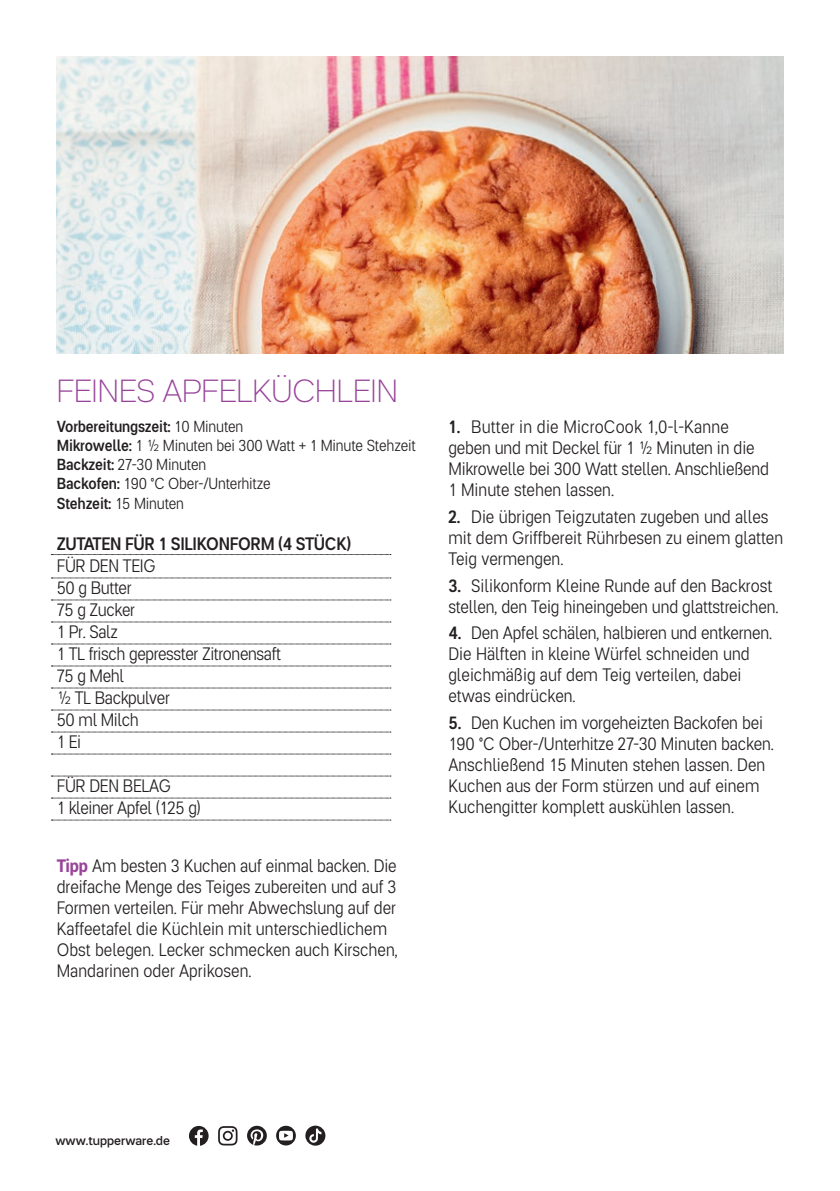
<style>
.page{position:relative;width:840px;height:1191px;background:#fff}
.page>*{position:absolute;margin:0;border:0;box-sizing:border-box;transform-origin:0 0}
.t1{font:100 32px "Tupper PRO";letter-spacing:-.01em;color:#984499}
.t2{font:300 18px/21px "Tupper PRONARROW";color:#231f20}
.t3{font:300 18px/22px "Tupper PRONARROW";letter-spacing:-.02em;color:#231f20}
.t4{font:500 18px "Tupper PRONARROW";letter-spacing:-.02em;color:#231f20}
.t5{font:300 16px/19.2px "Tupper PRONARROW";letter-spacing:-.01em;color:#231f20}
.t6{font:500 12.6px "Tupper PRO";color:#231f20}
.s1{font-weight:500}
.s2{font-weight:700;color:#984499}
</style>
<div class="page">
<svg style="left:51px;top:554px;width:340px;height:1px"></svg>
<svg style="left:51px;top:577px;width:340px;height:1px"></svg>
<svg style="left:51px;top:599px;width:340px;height:1px"></svg>
<svg style="left:51px;top:621px;width:340px;height:1px"></svg>
<svg style="left:51px;top:643px;width:340px;height:1px"></svg>
<svg style="left:51px;top:665px;width:340px;height:1px"></svg>
<svg style="left:51px;top:687px;width:340px;height:1px"></svg>
<svg style="left:51px;top:709px;width:340px;height:1px"></svg>
<svg style="left:51px;top:731px;width:340px;height:1px"></svg>
<svg style="left:51px;top:753px;width:340px;height:1px"></svg>
<svg style="left:51px;top:775px;width:340px;height:1px"></svg>
<svg style="left:51px;top:797px;width:340px;height:1px"></svg>
<svg style="left:51px;top:819px;width:340px;height:1px"></svg>
<img style="left:57px;top:57px;width:725px;height:296px">
<svg style="left:189px;top:1126px;width:19px;height:19px"></svg>
<svg style="left:218px;top:1126px;width:19px;height:19px"></svg>
<svg style="left:247px;top:1125px;width:20px;height:20px"></svg>
<svg style="left:276px;top:1125px;width:20px;height:20px"></svg>
<svg style="left:305px;top:1125px;width:20px;height:20px"></svg>
<h1 class="t1" style="left:57px;top:373px;width:342px">FEINES APFELKÜCHLEIN</h1>
<p class="t5" style="left:57px;top:416px;width:360px"><span class="s1">Vorbereitungszeit:</span> 10 Minuten<br><span class="s1">Mikrowelle:</span> 1 ½ Minuten bei 300 Watt + 1 Minute Stehzeit <span class="s1">Backzeit:</span> 27-30 Minuten<br><span class="s1">Backofen:</span> 190 °C Ober-/Unterhitze<br><span class="s1">Stehzeit:</span> 15 Minuten</p>
<p class="t4" style="left:57px;top:532px;width:296px">ZUTATEN FÜR 1 SILIKONFORM (4 STÜCK)</p>
<p class="t3" style="left:57px;top:554px;width:225px">FÜR DEN TEIG<br>50 g Butter<br>75 g Zucker<br>1 Pr. Salz<br>1 TL frisch gepresster Zitronensaft<br>75 g Mehl<br>½ TL Backpulver<br>50 ml Milch<br>1 Ei</p>
<p class="t3" style="left:57px;top:774px;width:145px">FÜR DEN BELAG<br>1 kleiner Apfel (125 g)</p>
<p class="t2" style="left:57px;top:854px;width:342px"><span class="s2">Tipp</span> Am besten 3 Kuchen auf einmal backen. Die dreifache Menge des Teiges zubereiten und auf 3<br>Formen verteilen. Für mehr Abwechslung auf der Kaffeetafel die Küchlein mit unterschiedlichem Obst belegen. Lecker schmecken auch Kirschen, Mandarinen oder Aprikosen.</p>
<p class="t2" style="left:448px;top:416px;width:322px"><span class="s1">1.</span> Butter in die MicroCook 1,0-l-Kanne geben und mit Deckel für 1 ½ Minuten in die Mikrowelle bei 300 Watt stellen. Anschließend 1 Minute stehen lassen.</p>
<p class="t2" style="left:448px;top:505px;width:336px"><span class="s1">2.</span> Die übrigen Teigzutaten zugeben und alles mit dem Griffbereit Rührbesen zu einem glatten<br>Teig vermengen.</p>
<p class="t2" style="left:448px;top:574px;width:331px"><span class="s1">3.</span> Silikonform Kleine Runde auf den Backrost stellen, den Teig hineingeben und glattstreichen.</p>
<p class="t2" style="left:448px;top:622px;width:325px"><span class="s1">4.</span> Den Apfel schälen, halbieren und entkernen.<br>Die Hälften in kleine Würfel schneiden und gleichmäßig auf dem Teig verteilen, dabei etwas eindrücken.</p>
<p class="t2" style="left:448px;top:711px;width:327px"><span class="s1">5.</span> Den Kuchen im vorgeheizten Backofen bei 190 °C Ober-/Unterhitze 27-30 Minuten backen.<br>Anschließend 15 Minuten stehen lassen. Den Kuchen aus der Form stürzen und auf einem Kuchengitter komplett auskühlen lassen.</p>
<p class="t6" style="left:55px;top:1133px;width:116px">www.tupperware.de</p>
</div>
